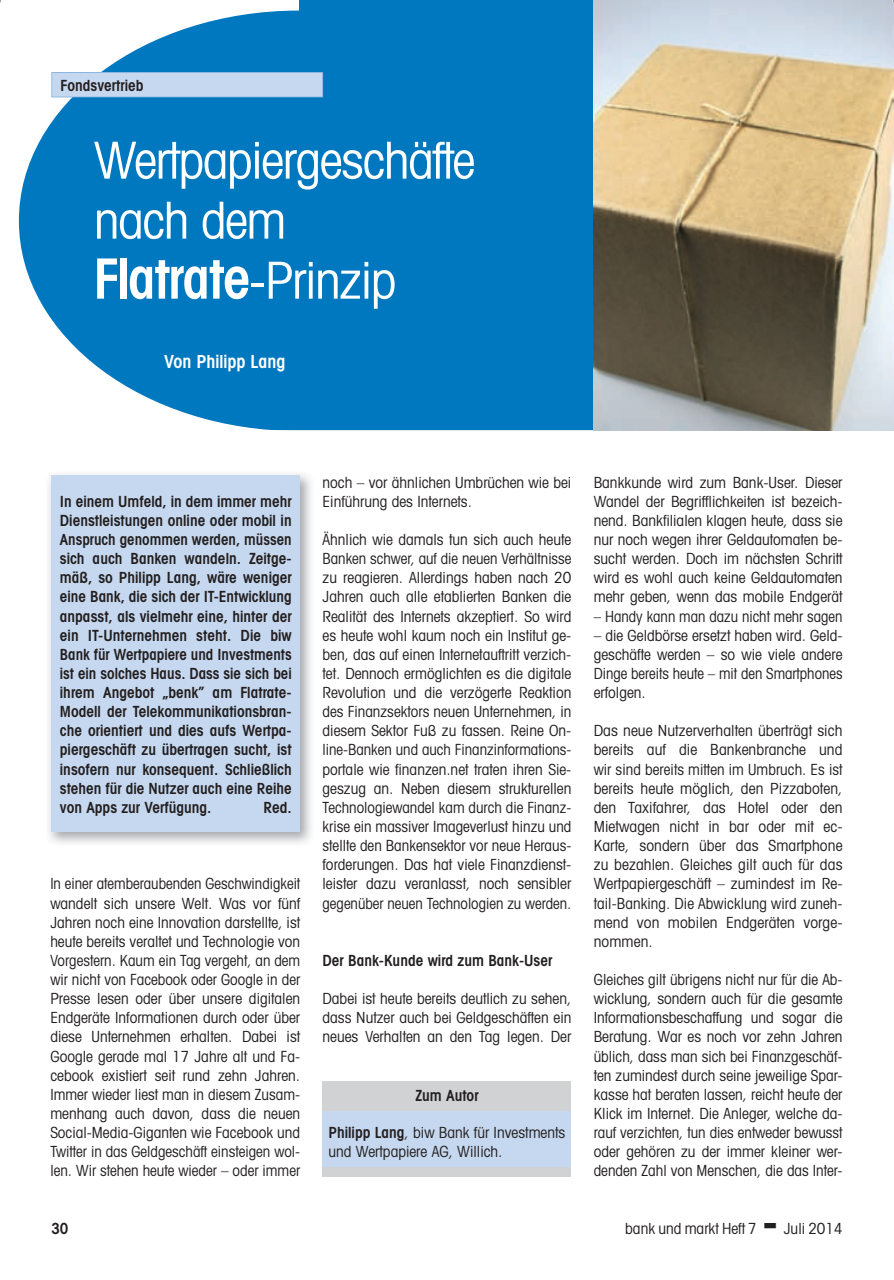
<style>
.page{position:relative;width:894px;height:1280px;background:#fff}
.page>*{position:absolute;margin:0;border:0;box-sizing:border-box;transform-origin:0 0}
.t1{font:600 condensed 55.5px "Avant Garde";letter-spacing:-.025em;color:#fff}
.t2{font:condensed 51px/60px "Avant Garde";letter-spacing:-.025em;color:#fff}
.t3{font:600 condensed 18px "Avant Garde";color:#fff}
.t4{font:condensed 15.3px/19.2px "Avant Garde";color:#231f20;text-align:justify}
.t5{font:condensed 15.3px/19.2px "Avant Garde";color:#231f20;text-align:justify;scale:.96 1}
.t6{font:600 condensed 15.3px/19.2px "Avant Garde";color:#231f20;text-align:justify}
.s1{font-weight:400;font-size:51px}
.s2{font-weight:600}
</style>
<div class="page">
<svg style="left:19px;top:11px;width:575px;height:419px;background:#1a85c6"></svg>
<div style="left:299px;top:0;width:308px;height:11px;background:#0078c0"></div>
<svg style="left:51px;top:72px;width:272px;height:25px;background:#c2d5ee"></svg>
<div style="left:51px;top:476px;width:249px;height:356px;background:#c6d8ef"></div>
<div style="left:322px;top:1104px;width:249px;height:72px;background:#c6d8ef"></div>
<div style="left:322px;top:1081px;width:249px;height:29px;background:#d1d2d4"></div>
<div style="left:322px;top:1167px;width:249px;height:9px;background:#d1d2d4"></div>
<img style="left:594px;top:0;width:299px;height:430px">
<p class="t6" style="left:61px;top:75px;width:84px">Fondsvertrieb</p>
<h2 class="t2" style="left:94px;top:129px;width:383px">Wertpapiergeschäfte nach dem</h2>
<h1 class="t1" style="left:94px;top:245px;width:304px">Flatrate<span class="s1">-Prinzip</span></h1>
<p class="t3" style="left:164px;top:350px;width:123px">Von Philipp Lang</p>
<p class="t6" style="left:60px;top:491px;width:233px">In einem Umfeld, in dem immer mehr Dienstleistungen online oder mobil in Anspruch genommen werden, müssen sich auch Banken wandeln. Zeitge&shy;mäß, so Philipp Lang, wäre weniger eine Bank, die sich der IT-Entwicklung anpasst, als vielmehr eine, hinter der ein IT-Unternehmen steht. Die biw Bank für Wertpapiere und Investments ist ein solches Haus. Dass sie sich bei ihrem Angebot „benk” am Flatrate-Modell der Telekommunikationsbran&shy;che orientiert und dies aufs Wertpa&shy;piergeschäft zu übertragen sucht, ist insofern nur konsequent. Schließlich stehen für die Nutzer auch eine Reihe von Apps zur Verfügung.</p>
<p class="t6" style="left:263px;top:798px;width:30px">Red.</p>
<p class="t5" style="left:50px;top:874px;width:262px">In einer atemberaubenden Geschwindigkeit wandelt sich unsere Welt. Was vor fünf Jahren noch eine Innovation darstellte, ist heute bereits veraltet und Technologie von Vorgestern. Kaum ein Tag vergeht, an dem wir nicht von Facebook oder Google in der Presse lesen oder über unsere digitalen Endgeräte Informationen durch oder über diese Unternehmen erhalten. Dabei ist Google gerade mal 17 Jahre alt und Fa&shy;cebook existiert seit rund zehn Jahren.<br>Immer wieder liest man in diesem Zusam&shy;menhang auch davon, dass die neuen Social-Media-Giganten wie Facebook und Twitter in das Geldgeschäft einsteigen wol&shy;len. Wir stehen heute wieder – oder immer</p>
<p class="t4" style="left:322px;top:472px;width:250px">noch – vor ähnlichen Umbrüchen wie bei<br>Einführung des Internets.</p>
<p class="t4" style="left:322px;top:529px;width:250px">Ähnlich wie damals tun sich auch heute Banken schwer, auf die neuen Verhältnisse zu reagieren. Allerdings haben nach 20<br>Jahren auch alle etablierten Banken die Realität des Internets akzeptiert. So wird es heute wohl kaum noch ein Institut ge&shy;ben, das auf einen Internetauftritt verzich&shy;tet. Dennoch ermöglichten es die digitale Revolution und die verzögerte Reaktion des Finanzsektors neuen Unternehmen, in diesem Sektor Fuß zu fassen. Reine On&shy;line-Banken und auch Finanzinformations&shy;portale wie finanzen.net traten ihren Sie&shy;geszug an. Neben diesem strukturellen Technologiewandel kam durch die Finanz&shy;krise ein massiver Imageverlust hinzu und stellte den Bankensektor vor neue Heraus&shy;forderungen. Das hat viele Finanzdienst&shy;leister dazu veranlasst, noch sensibler gegenüber neuen Technologien zu werden.</p>
<p class="t6" style="left:322px;top:951px;width:231px">Der Bank-Kunde wird zum Bank-User</p>
<p class="t4" style="left:322px;top:989px;width:250px">Dabei ist heute bereits deutlich zu sehen, dass Nutzer auch bei Geldgeschäften ein neues Verhalten an den Tag legen. Der</p>
<p class="t6" style="left:415px;top:1086px;width:65px">Zum Autor</p>
<p class="t4" style="left:328px;top:1123px;width:238px"><span class="s2">Philipp Lang</span>, biw Bank für Investments und Wertpapiere AG, Willich.</p>
<p class="t4" style="left:594px;top:472px;width:250px">Bankkunde wird zum Bank-User. Dieser Wandel der Begrifflichkeiten ist bezeich&shy;nend. Bankfilialen klagen heute, dass sie nur noch wegen ihrer Geldautomaten be&shy;sucht werden. Doch im nächsten Schritt wird es wohl auch keine Geldautomaten mehr geben, wenn das mobile Endgerät</p>
<p class="t5" style="left:594px;top:606px;width:261px">– Handy kann man dazu nicht mehr sagen</p>
<p class="t4" style="left:594px;top:625px;width:250px">– die Geldbörse ersetzt haben wird. Geld&shy;geschäfte werden – so wie viele andere Dinge bereits heute – mit den Smartphones erfolgen.</p>
<p class="t4" style="left:594px;top:721px;width:250px">Das neue Nutzerverhalten überträgt sich bereits auf die Bankenbranche und wir sind bereits mitten im Umbruch. Es ist bereits heute möglich, den Pizzaboten, den Taxifahrer, das Hotel oder den Mietwagen nicht in bar oder mit ec-Karte, sondern über das Smartphone zu bezahlen. Gleiches gilt auch für das Wertpapiergeschäft – zumindest im Re&shy;tail-Banking. Die Abwicklung wird zuneh&shy;mend von mobilen Endgeräten vorge&shy;nommen.</p>
<p class="t4" style="left:594px;top:970px;width:250px">Gleiches gilt übrigens nicht nur für die Ab&shy;wicklung, sondern auch für die gesamte Informationsbeschaffung und sogar die Beratung. War es noch vor zehn Jahren üblich, dass man sich bei Finanzgeschäf&shy;ten zumindest durch seine jeweilige Spar&shy;kasse hat beraten lassen, reicht heute der Klick im Internet. Die Anleger, welche da&shy;rauf verzichten, tun dies entweder bewusst oder gehören zu der immer kleiner wer&shy;denden Zahl von Menschen, die das Inter-</p>
<p class="t6" style="left:51px;top:1218px;width:19px">30</p>
<p class="t4" style="left:625px;top:1218px;width:133px">bank und markt Heft 7</p>
<p class="t4" style="left:784px;top:1218px;width:60px">Juli 2014</p>
</div>
